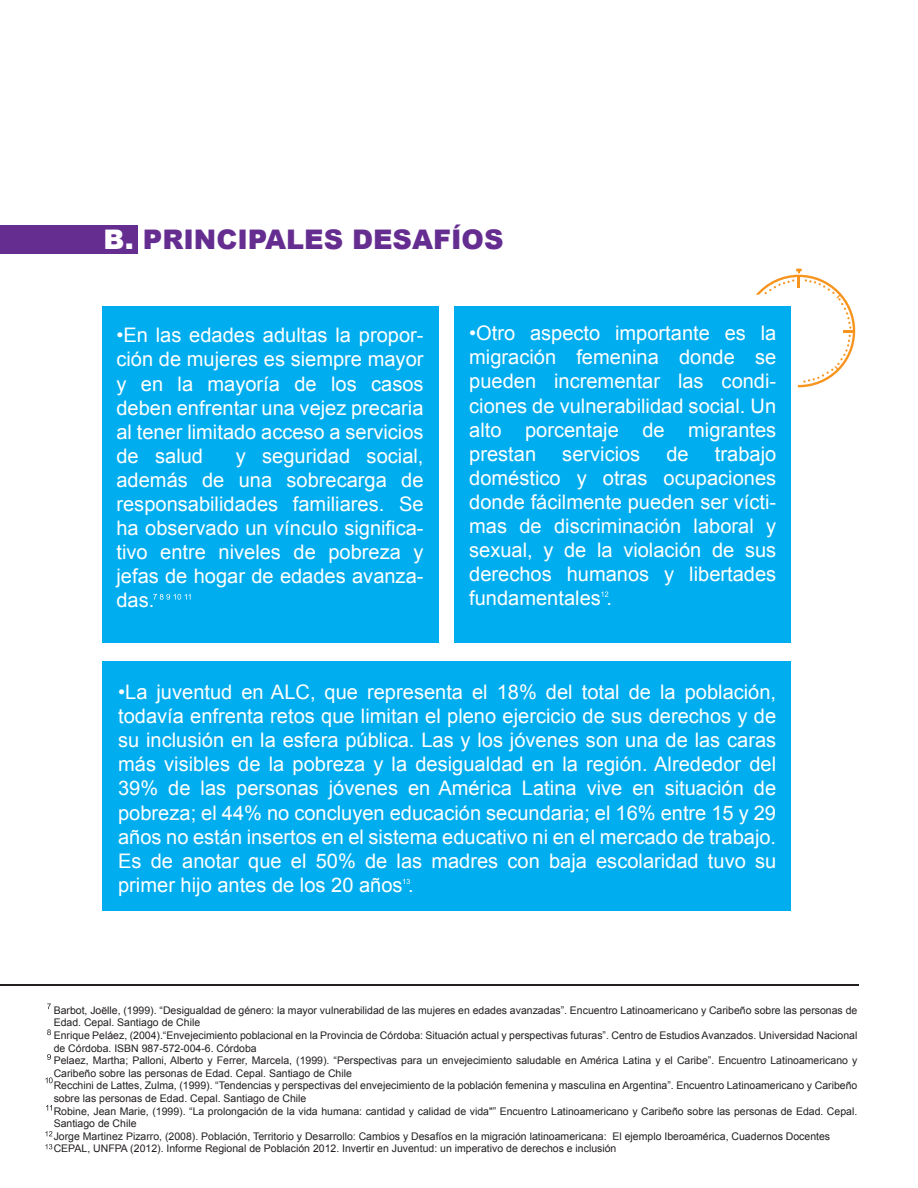
<style>
.page{position:relative;width:918px;height:1188px;background:#fff}
.page>*{position:absolute;margin:0;border:0;box-sizing:border-box;transform-origin:0 0}
.t1{font:900 27px "Arial";color:#662d91}
.t2{font:20.1px/24.2px "Arial";color:#fff;text-align:justify}
.t3{font:10.5px/12.6px "Arial";color:#231f20}
.s1{color:#fff}
</style>
<div class="page">
<hr style="left:0;top:984px;width:858px;height:2px;background:#231f20">
<svg style="left:756px;top:269px;width:99px;height:118px"></svg>
<div style="left:102px;top:307px;width:336px;height:336px;background:#00aeef"></div>
<div style="left:455px;top:306px;width:336px;height:336px;background:#00aeef"></div>
<div style="left:102px;top:661px;width:689px;height:250px;background:#00aeef"></div>
<svg style="left:153px;top:594px;width:38px;height:6px"></svg>
<svg style="left:601px;top:592px;width:7px;height:5px"></svg>
<svg style="left:403px;top:879px;width:7px;height:5px"></svg>
<svg style="left:47px;top:1029px;width:4px;height:6px"></svg>
<svg style="left:47px;top:1054px;width:4px;height:6px"></svg>
<svg style="left:45px;top:1077px;width:8px;height:6px"></svg>
<svg style="left:46px;top:1105px;width:6px;height:6px"></svg>
<svg style="left:45px;top:1131px;width:7px;height:5px"></svg>
<svg style="left:45px;top:1144px;width:7px;height:5px"></svg>
<div style="left:0;top:225px;width:138px;height:29px;background:#662d91"></div>
<h1 class="t1" style="left:104px;top:220px;width:402px"><span class="s1">B.</span> PRINCIPALES DESAFÍOS</h1>
<h2 class="t2" style="left:116px;top:323px;width:309px">•En las edades adultas la propor&shy;ción de mujeres es siempre mayor y en la mayoría de los casos deben enfrentar una vejez precaria al tener limitado acceso a servicios de salud</h2>
<h2 class="t2" style="left:116px;top:444px;width:309px;text-indent:119px">y seguridad social, además de una sobrecarga de responsabilidades familiares. Se ha observado un vínculo significa&shy;tivo entre niveles de pobreza y jefas de hogar de edades avanza&shy;das.</h2>
<h2 class="t2" style="left:469px;top:321px;width:309px">•Otro aspecto importante es la migración femenina donde se pueden incrementar las condi&shy;ciones de vulnerabilidad social. Un alto porcentaje de migrantes prestan</h2>
<h2 class="t2" style="left:469px;top:442px;width:309px;text-indent:246px">trabajo doméstico y otras ocupaciones donde fácilmente pueden ser vícti&shy;mas de discriminación laboral y sexual, y de la violación de sus derechos humanos y libertades fundamentales .</h2>
<h2 class="t2" style="left:562px;top:442px;width:80px">servicios</h2>
<h2 class="t2" style="left:667px;top:442px;width:24px">de</h2>
<p class="t2" style="left:118px;top:680px;width:660px">•La juventud en ALC, que representa el 18% del total de la población, todavía enfrenta retos que limitan el pleno ejercicio de sus derechos y de su inclusión en la esfera pública. Las y los jóvenes son una de las caras más visibles de la pobreza y la desigualdad en la región. Alrededor del 39% de las personas jóvenes en América Latina vive en situación de pobreza; el 44% no concluyen educación secundaria; el 16% entre 15 y 29 años no están insertos en el sistema educativo ni en el mercado de trabajo.<br>Es de anotar que el 50% de las madres con baja escolaridad tuvo su primer hijo antes de los 20 años .</p>
<p class="t3" style="left:54px;top:1004px;width:805px">Barbot, Joëlle, (1999). “Desigualdad de género: la mayor vulnerabilidad de las mujeres en edades avanzadas”. Encuentro Latinoamericano y Caribeño sobre las personas de Edad. Cepal. Santiago de Chile<br>Enrique Peláez, (2004).“Envejecimiento poblacional en la Provincia de Córdoba: Situación actual y perspectivas futuras”. Centro de Estudios Avanzados. Universidad Nacional de Córdoba. ISBN 987-572-004-6. Córdoba<br>Pelaez, Martha; Palloni, Alberto y Ferrer, Marcela, (1999). “Perspectivas para un envejecimiento saludable en América Latina y el Caribe”. Encuentro Latinoamericano y Caribeño sobre las personas de Edad. Cepal. Santiago de Chile<br>Recchini de Lattes, Zulma, (1999). “Tendencias y perspectivas del envejecimiento de la población femenina y masculina en Argentina”. Encuentro Latinoamericano y Caribeño sobre las personas de Edad. Cepal. Santiago de Chile<br>Robine, Jean Marie, (1999). “La prolongación de la vida humana: cantidad y calidad de vida"” Encuentro Latinoamericano y Caribeño sobre las personas de Edad. Cepal.<br>Santiago de Chile<br>Jorge Martinez Pizarro, (2008). Población, Territorio y Desarrollo: Cambios y Desafíos en la migración latinoamericana: El ejemplo Iberoamérica, Cuadernos Docentes CEPAL, UNFPA (2012). Informe Regional de Población 2012. Invertir en Juventud: un imperativo de derechos e inclusión</p>
</div>
